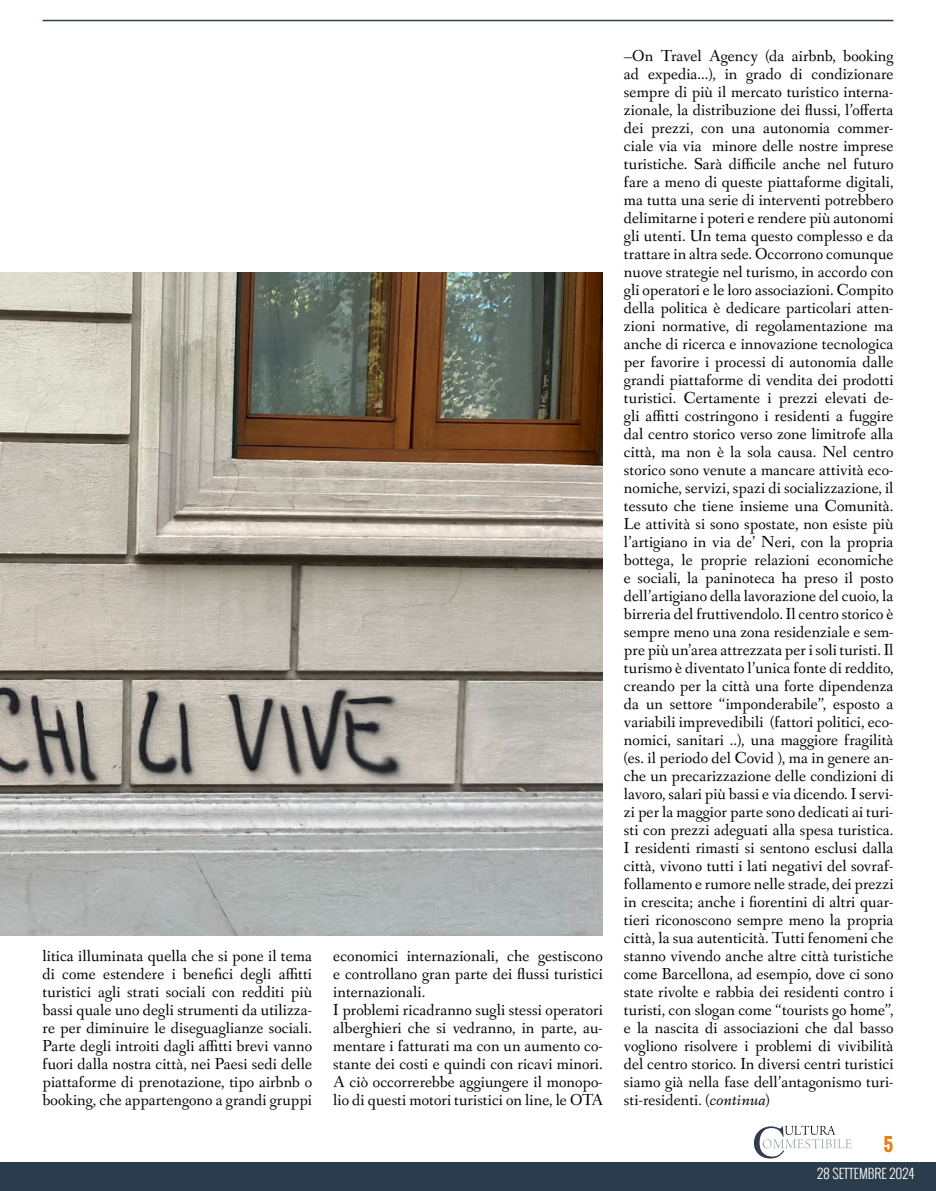
<style>
.page{position:relative;width:936px;height:1191px;background:#fff}
.page>*{position:absolute;margin:0;border:0;box-sizing:border-box;transform-origin:0 0}
.t1{font:700 18px "Oswald";color:#eb7e14}
.t2{font:16.5px/18px "Fanwood Text";letter-spacing:.005em;color:#000;text-align:justify}
.t3{font:300 13.5px "Oswald";color:#fff}
.s1{font-style:italic}
</style>
<div class="page">
<div style="left:0;top:1162px;width:935px;height:29px;background:#2b3d4c"></div>
<svg style="left:753px;top:1125px;width:98px;height:33px"></svg>
<hr style="left:43px;top:20px;width:850px;height:1px;background:#2b3d4c">
<img style="left:0;top:272px;width:602px;height:663px">
<p class="t2" style="left:43px;top:947px;width:271px">litica illuminata quella che si pone il tema di come estendere i benefici degli affitti turistici agli strati sociali con redditi più bassi quale uno degli strumenti da utilizza&shy;re per diminuire le diseguaglianze sociali.<br>Parte degli introiti dagli affitti brevi vanno fuori dalla nostra città, nei Paesi sedi delle piattaforme di prenotazione, tipo airbnb o booking, che appartengono a grandi gruppi</p>
<p class="t2" style="left:333px;top:947px;width:271px;text-align:left">economici internazionali, che gestiscono e controllano gran parte dei flussi turistici internazionali.<br>I problemi ricadranno sugli stessi operatori alberghieri che si vedranno, in parte, au&shy;mentare i fatturati ma con un aumento co&shy;stante dei costi e quindi con ricavi minori.<br>A ciò occorrerebbe aggiungere il monopo&shy;lio di questi motori turistici on line, le OTA</p>
<p class="t2" style="left:624px;top:47px;width:271px">–On Travel Agency (da airbnb, booking ad expedia…), in grado di condizionare sempre di più il mercato turistico interna&shy;zionale, la distribuzione dei flussi, l’offerta dei prezzi, con una autonomia commer&shy;ciale via via minore delle nostre imprese turistiche. Sarà difficile anche nel futuro fare a meno di queste piattaforme digitali, ma tutta una serie di interventi potrebbero delimitarne i poteri e rendere più autonomi gli utenti. Un tema questo complesso e da trattare in altra sede. Occorrono comunque nuove strategie nel turismo, in accordo con gli operatori e le loro associazioni. Compito della politica è dedicare particolari atten&shy;zioni normative, di regolamentazione ma anche di ricerca e innovazione tecnologica per favorire i processi di autonomia dalle grandi piattaforme di vendita dei prodotti turistici. Certamente i prezzi elevati de&shy;gli affitti costringono i residenti a fuggire dal centro storico verso zone limitrofe alla città, ma non è la sola causa. Nel centro storico sono venute a mancare attività eco&shy;nomiche, servizi, spazi di socializzazione, il tessuto che tiene insieme una Comunità.<br>Le attività si sono spostate, non esiste più l’artigiano in via de’ Neri, con la propria bottega, le proprie relazioni economiche e sociali, la paninoteca ha preso il posto dell’artigiano della lavorazione del cuoio, la birreria del fruttivendolo. Il centro storico è sempre meno una zona residenziale e sem&shy;pre più un’area attrezzata per i soli turisti. Il turismo è diventato l’unica fonte di reddito, creando per la città una forte dipendenza da un settore “imponderabile”, esposto a variabili imprevedibili (fattori politici, eco&shy;nomici, sanitari ..), una maggiore fragilità (es. il periodo del Covid ), ma in genere an&shy;che un precarizzazione delle condizioni di lavoro, salari più bassi e via dicendo. I servi&shy;zi per la maggior parte sono dedicati ai turi&shy;sti con prezzi adeguati alla spesa turistica.<br>I residenti rimasti si sentono esclusi dalla città, vivono tutti i lati negativi del sovraf&shy;follamento e rumore nelle strade, dei prezzi in crescita; anche i fiorentini di altri quar&shy;tieri riconoscono sempre meno la propria città, la sua autenticità. Tutti fenomeni che stanno vivendo anche altre città turistiche come Barcellona, ad esempio, dove ci sono state rivolte e rabbia dei residenti contro i turisti, con slogan come “tourists go home”, e la nascita di associazioni che dal basso vogliono risolvere i problemi di vivibilità del centro storico. In diversi centri turistici siamo già nella fase dell’antagonismo turi&shy;sti-residenti<span class="s1">. (continua)</span></p>
<p class="t1" style="left:883px;top:1130px;width:11px">5</p>
<p class="t3" style="left:817px;top:1164px;width:98px">28 SETTEMBRE 2024</p>
</div>
